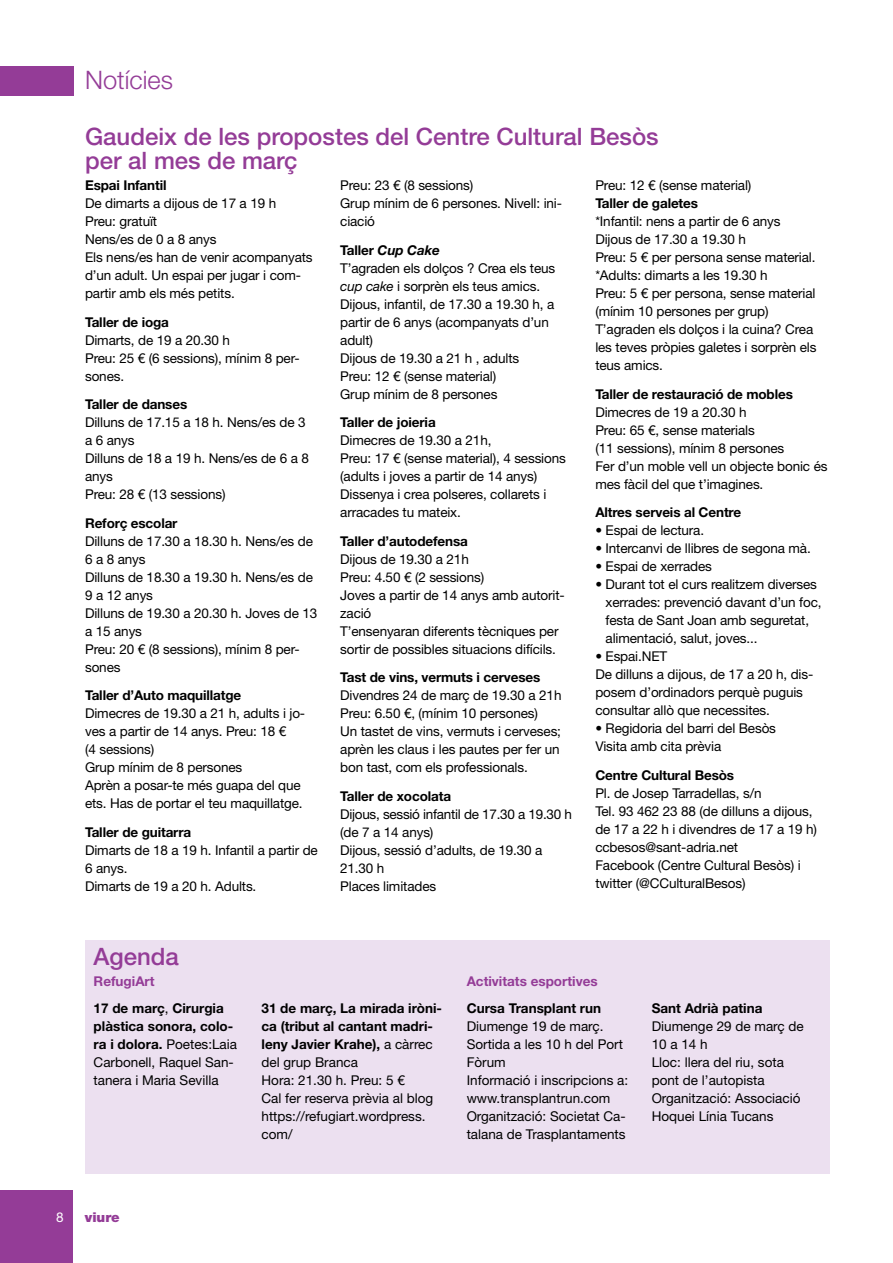
<style>
.page{position:relative;width:893px;height:1263px;background:#fff}
.page>*{position:absolute;margin:0;border:0;box-sizing:border-box;transform-origin:0 0}
.t1{font:300 25.5px "Helvetica Neue LT Std";color:#943c97}
.t2{font:500 24px/24px "Helvetica Neue LT Std";color:#943c97}
.t3{font:13.5px/18px "Helvetica Neue LT Std";letter-spacing:-.01em;color:#000}
.t4{font:700 13.5px/26.5px "Helvetica Neue LT Std";letter-spacing:-.01em;color:#000}
.t5{font:700 13.5px "Helvetica Neue LT Std";color:#943c97}
.t6{font:900 13.5px "Helvetica Neue LT Std";color:#943c97}
.t7{font:13.5px "Helvetica Neue LT Std";color:#fff}
.s1{font-weight:700}
.s2{font-weight:700;font-style:italic}
.s3{font-style:italic}
.s4{color:#943c97}
.s5{font-weight:400}
</style>
<div class="page">
<div style="left:0;top:1191px;width:72px;height:72px;background:#943c97"></div>
<div style="left:0;top:66px;width:73px;height:30px;background:#943c97"></div>
<div style="left:85px;top:940px;width:744px;height:234px;background:#ece0f0"></div>
<h1 class="t1" style="left:85px;top:64px;width:89px">Notícies</h1>
<h2 class="t2" style="left:85px;top:124px;width:575px">Gaudeix de les propostes del Centre Cultural Besòs per al mes de març</h2>
<p class="t4" style="left:85px;top:172px;width:83px">Espai Infantil</p>
<p class="t3" style="left:85px;top:194px;width:229px">De dimarts a dijous de 17 a 19 h<br>Preu: gratuït<br>Nens/es de 0 a 8 anys<br>Els nens/es han de venir acompanyats d’un adult. Un espai per jugar i com&shy;partir amb els més petits.</p>
<p class="t4" style="left:85px;top:308px;width:85px">Taller de ioga</p>
<p class="t3" style="left:85px;top:331px;width:216px">Dimarts, de 19 a 20.30 h<br>Preu: 25 € (6 sessions), mínim 8 per&shy;sones.</p>
<p class="t4" style="left:85px;top:391px;width:104px">Taller de danses</p>
<p class="t3" style="left:85px;top:413px;width:225px">Dilluns de 17.15 a 18 h. Nens/es de 3 a 6 anys<br>Dilluns de 18 a 19 h. Nens/es de 6 a 8 anys<br>Preu: 28 € (13 sessions)</p>
<p class="t4" style="left:85px;top:509px;width:94px">Reforç escolar</p>
<p class="t3" style="left:85px;top:532px;width:234px">Dilluns de 17.30 a 18.30 h. Nens/es de<br>6 a 8 anys<br>Dilluns de 18.30 a 19.30 h. Nens/es de<br>9 a 12 anys<br>Dilluns de 19.30 a 20.30 h. Joves de 13 a 15 anys<br>Preu: 20 € (8 sessions), mínim 8 per&shy;sones</p>
<p class="t4" style="left:85px;top:682px;width:158px">Taller d’Auto maquillatge</p>
<p class="t3" style="left:85px;top:704px;width:222px">Dimecres de 19.30 a 21 h, adults i jo&shy;ves a partir de 14 anys. Preu: 18 €<br>(4 sessions)<br>Grup mínim de 8 persones<br>Aprèn a posar-te més guapa del que ets. Has de portar el teu maquillatge.</p>
<p class="t4" style="left:85px;top:818px;width:108px">Taller de guitarra</p>
<p class="t3" style="left:85px;top:841px;width:234px">Dimarts de 18 a 19 h. Infantil a partir de<br>6 anys.<br>Dimarts de 19 a 20 h. Adults.</p>
<p class="t3" style="left:595px;top:176px;width:158px">Preu: 12 € (sense material)</p>
<p class="t4" style="left:595px;top:190px;width:104px">Taller de galetes</p>
<p class="t3" style="left:595px;top:212px;width:223px">*Infantil: nens a partir de 6 anys<br>Dijous de 17.30 a 19.30 h<br>Preu: 5 € per persona sense material. *Adults: dimarts a les 19.30 h<br>Preu: 5 € per persona, sense material (mínim 10 persones per grup)<br>T’agraden els dolços i la cuina? Crea les teves pròpies galetes i sorprèn els teus amics.</p>
<p class="t4" style="left:595px;top:380px;width:199px">Taller de restauració de mobles</p>
<p class="t3" style="left:595px;top:403px;width:234px">Dimecres de 19 a 20.30 h<br>Preu: 65 €, sense materials<br>(11 sessions), mínim 8 persones<br>Fer d’un moble vell un objecte bonic és mes fàcil del que t’imagines.</p>
<p class="t4" style="left:595px;top:499px;width:147px">Altres serveis al Centre</p>
<p class="t3" style="left:595px;top:521px;width:110px">• Espai de lectura.</p>
<p class="t3" style="left:595px;top:539px;width:217px">• Intercanvi de llibres de segona mà.</p>
<p class="t3" style="left:595px;top:557px;width:118px">• Espai de xerrades</p>
<p class="t3" style="left:606px;top:575px;width:218px;text-indent:-10px">• Durant tot el curs realitzem diverses xerrades: prevenció davant d’un foc, festa de Sant Joan amb seguretat, alimentació, salut, joves...</p>
<p class="t3" style="left:595px;top:647px;width:219px">• Espai.NET<br>De dilluns a dijous, de 17 a 20 h, dis&shy;posem d’ordinadors perquè puguis consultar allò que necessites.</p>
<p class="t3" style="left:595px;top:719px;width:182px">• Regidoria del barri del Besòs<br>Visita amb cita prèvia</p>
<p class="t4" style="left:595px;top:761px;width:140px">Centre Cultural Besòs</p>
<p class="t3" style="left:595px;top:783px;width:223px">Pl. de Josep Tarradellas, s/n<br>Tel. 93 462 23 88 (de dilluns a dijous, de 17 a 22 h i divendres de 17 a 19 h) ccbesos@sant-adria.net<br>Facebook (Centre Cultural Besòs) i twitter (@CCulturalBesos)</p>
<p class="t3" style="left:340px;top:176px;width:223px">Preu: 23 € (8 sessions)<br>Grup mínim de 6 persones. Nivell: ini&shy;ciació</p>
<p class="t3" style="left:340px;top:241px;width:217px"><span class="s1">Taller</span> <span class="s2">Cup Cake<br></span>T’agraden els dolços ? Crea els teus <span class="s3">cup cake</span> i sorprèn els teus amics.<br>Dijous, infantil, de 17.30 a 19.30 h, a partir de 6 anys (acompanyats d’un adult)<br>Dijous de 19.30 a 21 h , adults<br>Preu: 12 € (sense material)<br>Grup mínim de 8 persones</p>
<p class="t4" style="left:340px;top:409px;width:97px">Taller de joieria</p>
<p class="t3" style="left:340px;top:431px;width:227px">Dimecres de 19.30 a 21h,<br>Preu: 17 € (sense material), 4 sessions (adults i joves a partir de 14 anys)<br>Dissenya i crea polseres, collarets i arracades tu mateix.</p>
<p class="t4" style="left:340px;top:527px;width:129px">Taller d’autodefensa</p>
<p class="t3" style="left:340px;top:550px;width:226px">Dijous de 19.30 a 21h<br>Preu: 4.50 € (2 sessions)<br>Joves a partir de 14 anys amb autorit&shy;zació<br>T’ensenyaran diferents tècniques per sortir de possibles situacions difícils.</p>
<p class="t4" style="left:340px;top:664px;width:202px">Tast de vins, vermuts i cerveses</p>
<p class="t3" style="left:340px;top:686px;width:223px">Divendres 24 de març de 19.30 a 21h Preu: 6.50 €, (mínim 10 persones)<br>Un tastet de vins, vermuts i cerveses; aprèn les claus i les pautes per fer un bon tast, com els professionals.</p>
<p class="t4" style="left:340px;top:782px;width:112px">Taller de xocolata</p>
<p class="t3" style="left:340px;top:805px;width:233px">Dijous, sessió infantil de 17.30 a 19.30 h (de 7 a 14 anys)<br>Dijous, sessió d’adults, de 19.30 a<br>21.30 h<br>Places limitades</p>
<h2 class="t2" style="left:94px;top:945px;width:87px">Agenda</h2>
<p class="t4" style="left:94px;top:968px;width:132px"><span class="s4">RefugiArt<br></span>17 de març<span class="s5">,</span> Cirurgia</p>
<p class="t3" style="left:94px;top:1017px;width:145px"><span class="s1">plàstica sonora, colo&shy;ra i dolora.</span> Poetes:Laia<br>Carbonell, Raquel San&shy;tanera i Maria Sevilla</p>
<p class="t3" style="left:261px;top:999px;width:182px"><span class="s1">31 de març, La mirada iròni&shy;ca (tribut al cantant madri&shy;leny Javier Krahe),</span> a càrrec del grup Branca<br>Hora: 21.30 h. Preu: 5 €<br>Cal fer reserva prèvia al blog https://refugiart.wordpress. com/</p>
<p class="t5" style="left:467px;top:973px;width:132px">Activitats esportives</p>
<p class="t4" style="left:467px;top:994px;width:136px">Cursa Transplant run</p>
<p class="t3" style="left:467px;top:1017px;width:163px">Diumenge 19 de març.<br>Sortida a les 10 h del Port<br>Fòrum<br>Informació i inscripcions a: www.transplantrun.com<br>Organització: Societat Ca&shy;talana de Trasplantaments</p>
<p class="t4" style="left:652px;top:994px;width:112px">Sant Adrià patina</p>
<p class="t3" style="left:652px;top:1017px;width:154px">Diumenge 29 de març de<br>10 a 14 h<br>Lloc: llera del riu, sota pont de l’autopista<br>Organització: Associació<br>Hoquei Línia Tucans</p>
<p class="t7" style="left:56px;top:1209px;width:9px">8</p>
<p class="t6" style="left:85px;top:1209px;width:36px">viure</p>
</div>
